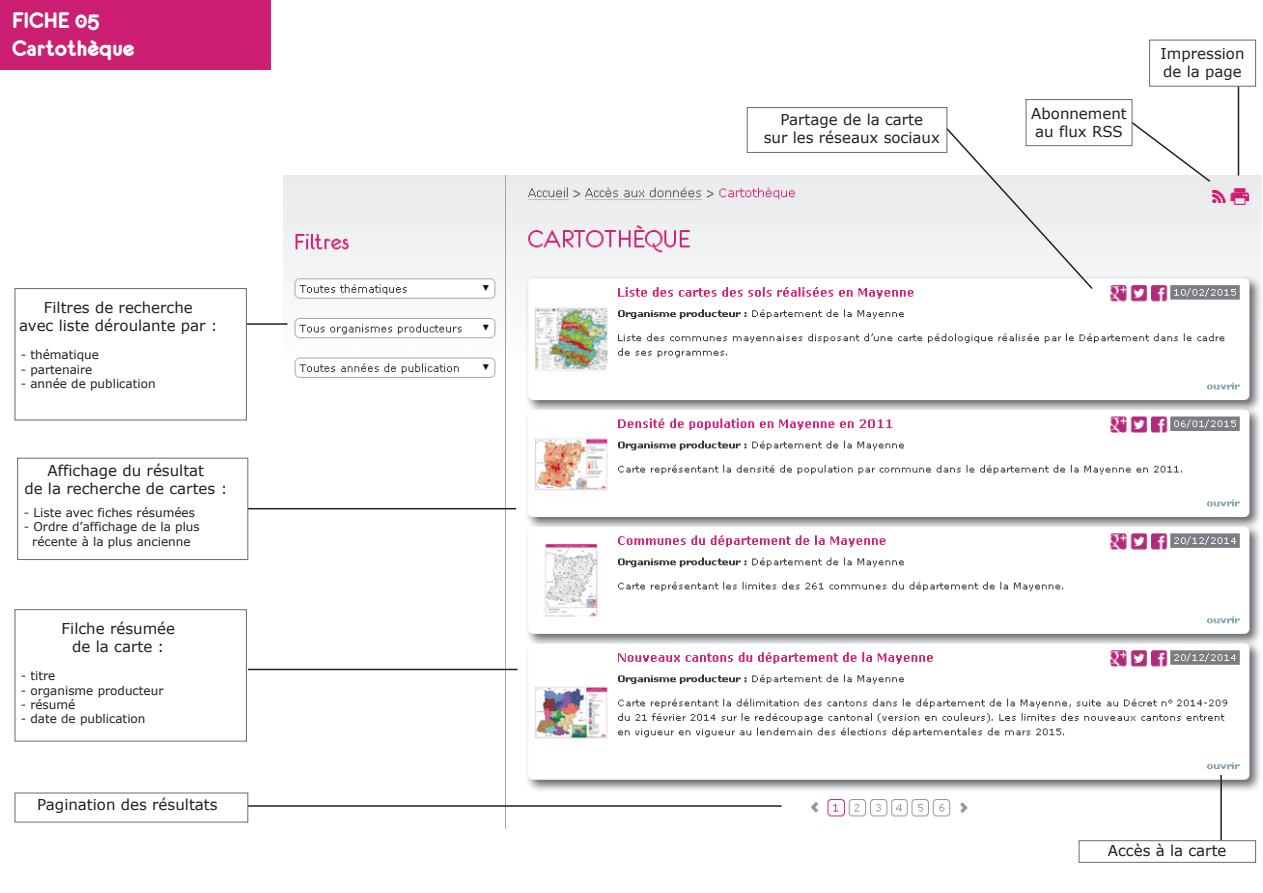
<style>
.page{position:relative;width:1263px;height:893px;background:#fff}
.page>*{position:absolute;margin:0;border:0;box-sizing:border-box;transform-origin:0 0}
.t1{font:24px/28.8px "Eurofurencebold";color:#fff}
.t2{font:15px/18px "Verdana";color:#231f20;text-align:center}
.t3{font:12px/14.4px "Verdana";color:#231f20;text-align:center}
</style>
<div class="page">
<img style="left:283px;top:175px;width:978px;height:653px">
<img style="left:1205px;top:181px;width:47px;height:31px">
<hr style="left:1238px;top:86px;width:1px;height:89px;background:#231f20">
<hr style="left:248px;top:805px;width:534px;height:2px;background:#231f20">
<hr style="left:248px;top:669px;width:270px;height:1px;background:#231f20">
<hr style="left:246px;top:323px;width:41px;height:2px;background:#231f20">
<hr style="left:1220px;top:775px;width:2px;height:65px;background:#231f20">
<svg style="left:945px;top:127px;width:149px;height:164px"></svg>
<hr style="left:248px;top:508px;width:268px;height:1px;background:#231f20">
<div style="left:17px;top:458px;width:231px;height:102px;border:1px solid #696b6f"></div>
<svg style="left:1130px;top:121px;width:82px;height:62px"></svg>
<div style="left:1149px;top:40px;width:107px;height:47px;border:1px solid #696b6f"></div>
<div style="left:15px;top:288px;width:232px;height:132px;border:1px solid #696b6f"></div>
<div style="left:1079px;top:840px;width:177px;height:23px;border:1px solid #696b6f"></div>
<div style="left:1026px;top:99px;width:106px;height:47px;border:1px solid #696b6f"></div>
<div style="left:747px;top:107px;width:200px;height:46px;border:1px solid #696b6f"></div>
<div style="left:15px;top:609px;width:232px;height:132px;border:1px solid #696b6f"></div>
<div style="left:0;top:0;width:270px;height:69px;background:#cd1f72"></div>
<h1 class="t1" style="left:12px;top:5px;width:124px">FICHE 05<br>Cartothèque</h1>
<p class="t2" style="left:19px;top:298px;width:200px">Filtres de recherche<br>avec liste déroulante par :</p>
<p class="t3" style="left:21px;top:347px;width:80px">- thématique</p>
<p class="t3" style="left:21px;top:362px;width:73px">- partenaire</p>
<p class="t3" style="left:21px;top:376px;width:136px">- année de publication</p>
<p class="t2" style="left:24px;top:461px;width:205px">Affichage du résultat<br>de la recherche de cartes :</p>
<p class="t3" style="left:24px;top:505px;width:173px">- Liste avec fiches résumées</p>
<p class="t3" style="left:24px;top:519px;width:177px">- Ordre d’affichage de la plus récente à la plus ancienne</p>
<p class="t2" style="left:62px;top:619px;width:115px">Filche résumée de la carte :</p>
<p class="t3" style="left:21px;top:668px;width:36px">- titre</p>
<p class="t3" style="left:21px;top:683px;width:144px">- organisme producteur</p>
<p class="t3" style="left:21px;top:697px;width:56px">- résumé</p>
<p class="t3" style="left:21px;top:711px;width:126px">- date de publication</p>
<p class="t2" style="left:37px;top:795px;width:182px">Pagination des résultats</p>
<p class="t2" style="left:764px;top:110px;width:178px">Partage de la carte<br>sur les réseaux sociaux</p>
<p class="t2" style="left:1031px;top:104px;width:97px;text-align:left">Abonnement au flux RSS</p>
<p class="t2" style="left:1160px;top:44px;width:85px;text-align:left">Impression de la page</p>
<p class="t2" style="left:1108px;top:841px;width:120px">Accès à la carte</p>
</div>
